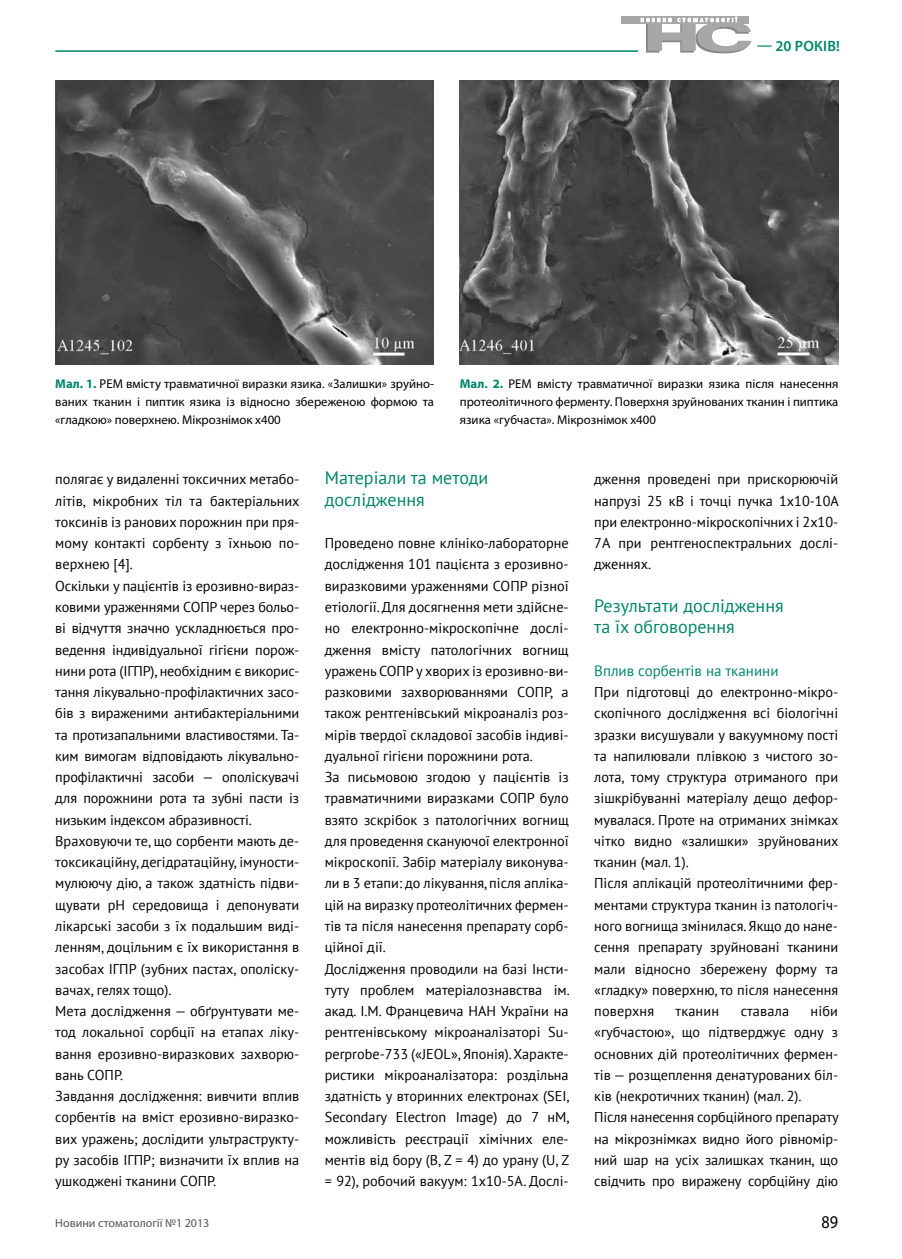
<style>
.page{position:relative;width:902px;height:1259px;background:#fff}
.page>*{position:absolute;margin:0;border:0;box-sizing:border-box;transform-origin:0 0}
.t1{font:18px/21.3px "PT Sans";color:#008669}
.t2{font:18px "Myriad Pro";color:#000;scale:.9 1}
.t3{font:15px "PT Sans";color:#008669}
.t4{font:600 15px "Myriad Pro";letter-spacing:.02em;color:#008669}
.t5{font:14.25px/21.3px "PT Sans";color:#000}
.t6{font:12.75px/18px "Myriad Pro";color:#000;text-align:justify}
.t7{font:12px "Myriad Pro";color:#565656}
.s1{font-weight:700;color:#008669}
</style>
<div class="page">
<hr style="left:55px;top:50px;width:685px;height:2px;background:#008669">
<div style="left:638px;top:40px;width:210px;height:24px;background:#fff"></div>
<div style="left:621px;top:16px;width:128px;height:8px;background:#a7a7a8"></div>
<svg style="left:641px;top:17px;width:110px;height:36px"></svg>
<img style="left:55px;top:80px;width:379px;height:284px">
<img style="left:459px;top:80px;width:379px;height:284px">
<p class="t4" style="left:757px;top:38px;width:84px">— 20 років!</p>
<p class="t6" style="left:55px;top:374px;width:380px"><span class="s1">Мал. 1.</span> РЕМ вмісту травматичної виразки язика. «Залишки» зруйно&shy;ваних тканин і пиптик язика із відносно збереженою формою та «гладкою» поверхнею. Мікрознімок х400</p>
<p class="t6" style="left:460px;top:374px;width:380px"><span class="s1">Мал. 2.</span> РЕМ вмісту травматичної виразки язика після нанесення протеолітичного ферменту. Поверхня зруйнованих тканин і пиптика язика «губчаcта». Мікрознімок х400</p>
<p class="t5" style="left:55px;top:468px;width:246px">полягає у видаленні токсичних метабо&shy;літів, мікробних тіл та бактеріальних токсинів із ранових порожнин при пря&shy;мому контакті сорбенту з їхньою по&shy;верхнею [4].<br>Оскільки у пацієнтів із ерозивно-вираз&shy;ковими ураженнями СОПР через больо&shy;ві відчуття значно ускладнюється про&shy;ведення індивідуальної гігієни порож&shy;нини рота (ІГПР), необхідним є викорис&shy;тання лікувально-профілактичних засо&shy;бів з вираженими антибактеріальними та протизапальними властивостями. Та&shy;ким вимогам відповідають лікувально&shy;профілактичні засоби — ополіскувачі для порожнини рота та зубні пасти із низьким індексом абразивності.<br>Враховуючи те, що сорбенти мають де&shy;токсикаційну, дегідратаційну, імуности&shy;мулюючу дію, а також здатність підви&shy;щувати рН середовища і депонувати лікарські засоби з їх подальшим виді&shy;ленням, доцільним є їх використання в засобах ІГПР (зубних пастах, ополіску&shy;вачах, гелях тощо).<br>Мета дослідження — обґрунтувати ме&shy;тод локальної сорбції на етапах ліку&shy;вання ерозивно-виразкових захворю&shy;вань СОПР.<br>Завдання дослідження: вивчити вплив сорбентів на вміст ерозивно-виразко&shy;вих уражень; дослідити ультраструкту&shy;ру засобів ІГПР; визначити їх вплив на ушкоджені тканини СОПР.</p>
<p class="t1" style="left:325px;top:467px;width:165px">Матеріали та методи дослідження</p>
<p class="t5" style="left:325px;top:532px;width:246px">Проведено повне клініко-лабораторне дослідження 101 пацієнта з ерозивно&shy;виразковими ураженнями СОПР різної етіології. Для досягнення мети здійсне&shy;но електронно-мікроскопічне дослі&shy;дження вмісту патологічних вогнищ уражень СОПР у хворих із ерозивно-ви&shy;разковими захворюваннями СОПР, а також рентгенівський мікроаналіз роз&shy;мірів твердої складової засобів індиві&shy;дуальної гігієни порожнини рота.<br>За письмовою згодою у пацієнтів із травматичними виразками СОПР було взято зскрібок з патологічних вогнищ для проведення скануючої електронної мікроскопії. Забір матеріалу виконува&shy;ли в 3 етапи: до лікування, після апліка&shy;цій на виразку протеолітичних фермен&shy;тів та після нанесення препарату сорб&shy;ційної дії.<br>Дослідження проводили на базі Інсти&shy;туту проблем матеріалознавства ім. акад. І.М. Францевича НАН України на рентгенівському мікроаналізаторі Su&shy;perprobe-733 («JEOL», Японія). Характе&shy;ристики мікроаналізатора: роздільна здатність у вторинних електронах (SEI, Secondary Electron Image) до 7 нМ, можливість реєстрації хімічних еле&shy;ментів від бору (B, Z = 4) до урану (U, Z = 92), робочий вакуум: 1х10-5А. Дослі-</p>
<p class="t5" style="left:594px;top:468px;width:246px;text-align:justify">дження проведені при прискорюючій напрузі 25 кВ і точці пучка 1х10-10А при електронно-мікроскопічних і 2х10- 7А при рентгеноспектральних дослі&shy;дженнях.</p>
<p class="t1" style="left:594px;top:594px;width:191px">Результати дослідження та їх обговорення</p>
<p class="t3" style="left:594px;top:661px;width:186px">Вплив сорбентів на тканини</p>
<p class="t5" style="left:594px;top:681px;width:246px">При підготовці до електронно-мікро&shy;скопічного дослідження всі біологічні зразки висушували у вакуумному пості та напилювали плівкою з чистого зо&shy;лота, тому структура отриманого при зішкрібуванні матеріалу дещо дефор&shy;мувалася. Проте на отриманих знімках чітко видно «залишки» зруйнованих тканин (мал. 1).<br>Після аплікацій протеолітичними фер&shy;ментами структура тканин із патологіч&shy;ного вогнища змінилася. Якщо до нане&shy;сення препарату зруйновані тканини мали відносно збережену форму та «гладку» поверхню, то після нанесення поверхня</p>
<p class="t5" style="left:594px;top:1000px;width:246px;text-indent:216px">ніби «губчаcтою», що підтверджує одну з основних дій протеолітичних фермен&shy;тів — розщеплення денатурованих біл&shy;ків (некротичних тканин) (мал. 2).<br>Після нанесення сорбційного препарату на мікрознімках видно його рівномір&shy;ний шар на усіх залишках тканин, що свідчить про виражену сорбційну дію</p>
<p class="t5" style="left:675px;top:1000px;width:45px">тканин</p>
<p class="t5" style="left:740px;top:1000px;width:50px">ставала</p>
<p class="t7" style="left:55px;top:1215px;width:156px">Новини стоматології №1 2013</p>
<p class="t2" style="left:821px;top:1211px;width:20px">89</p>
</div>
